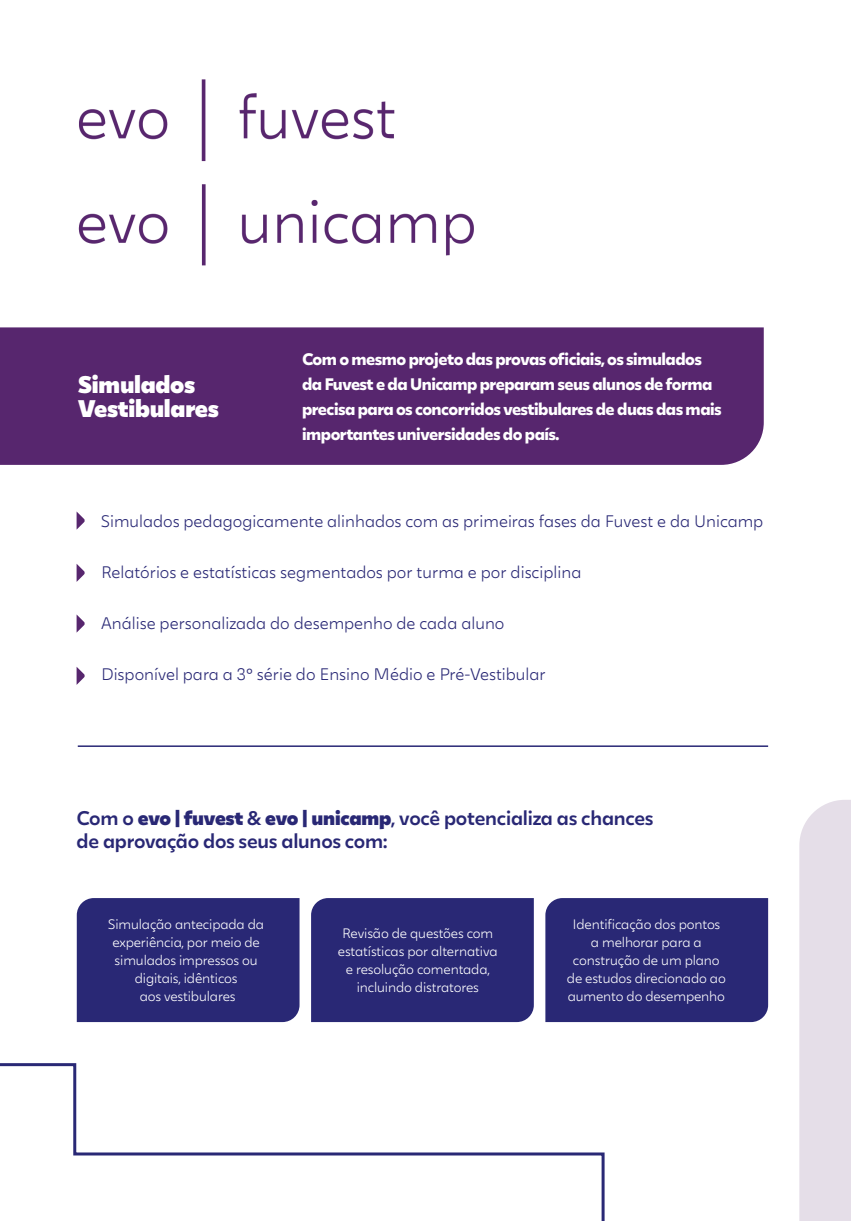
<style>
.page{position:relative;width:851px;height:1221px;background:#fff}
.page>*{position:absolute;margin:0;border:0;box-sizing:border-box;transform-origin:0 0}
.t1{font:900 23.7px/23.9px "Evo";letter-spacing:-.01em;color:#fff}
.t2{font:600 19.5px/23px "Evo";letter-spacing:-.01em;color:#292875}
.t3{font:300 16.5px "Evo";color:#292875}
.t4{font:700 16.5px/25px "Evo";letter-spacing:-.03em;color:#fff}
.t5{font:300 13.5px/18px "Evo";letter-spacing:-.01em;color:#fff;text-align:center}
.s1{font-weight:900}
</style>
<div class="page">
<div style="left:799px;top:800px;width:51px;height:420px;background:#e5dee8"></div>
<svg style="left:0;top:1063px;width:605px;height:157px"></svg>
<div style="left:0;top:327px;width:763px;height:138px;background:#57266e"></div>
<div style="left:77px;top:898px;width:222px;height:124px;background:#292875"></div>
<div style="left:311px;top:898px;width:222px;height:124px;background:#292875"></div>
<div style="left:545px;top:898px;width:223px;height:124px;background:#292875"></div>
<hr style="left:78px;top:745px;width:690px;height:2px;background:#292875">
<img style="left:78px;top:184px;width:396px;height:82px">
<img style="left:79px;top:79px;width:316px;height:83px">
<svg style="left:77px;top:512px;width:8px;height:17px"></svg>
<svg style="left:77px;top:564px;width:8px;height:18px"></svg>
<svg style="left:77px;top:615px;width:8px;height:17px"></svg>
<svg style="left:77px;top:667px;width:8px;height:18px"></svg>
<h1 class="t1" style="left:78px;top:373px;width:142px">Simulados<br>Vestibulares</h1>
<p class="t4" style="left:302px;top:346px;width:421px">Com o mesmo projeto das provas oficiais, os simulados da Fuvest e da Unicamp preparam seus alunos de forma precisa para os concorridos vestibulares de duas das mais importantes universidades do país.</p>
<p class="t3" style="left:101px;top:511px;width:663px">Simulados pedagogicamente alinhados com as primeiras fases da Fuvest e da Unicamp</p>
<p class="t3" style="left:101px;top:562px;width:482px">Relatórios e estatísticas segmentados por turma e por disciplina</p>
<p class="t3" style="left:101px;top:613px;width:405px">Análise personalizada do desempenho de cada aluno</p>
<p class="t3" style="left:101px;top:664px;width:446px">Disponível para a 3º série do Ensino Médio e Pré-Vestibular</p>
<h2 class="t2" style="left:77px;top:806px;width:578px">Com o <span class="s1">evo | fuvest</span> &amp; <span class="s1">evo | unicamp</span>, você potencializa as chances de aprovação dos seus alunos com:</h2>
<p class="t5" style="left:108px;top:915px;width:157px">Simulação antecipada da experiência, por meio de simulados impressos ou digitais, idênticos<br>aos vestibulares</p>
<p class="t5" style="left:338px;top:924px;width:161px">Revisão de questões com estatísticas por alternativa e resolução comentada, incluindo distratores</p>
<p class="t5" style="left:567px;top:915px;width:160px">Identificação dos pontos a melhorar para a construção de um plano de estudos direcionado ao aumento do desempenho</p>
</div>
